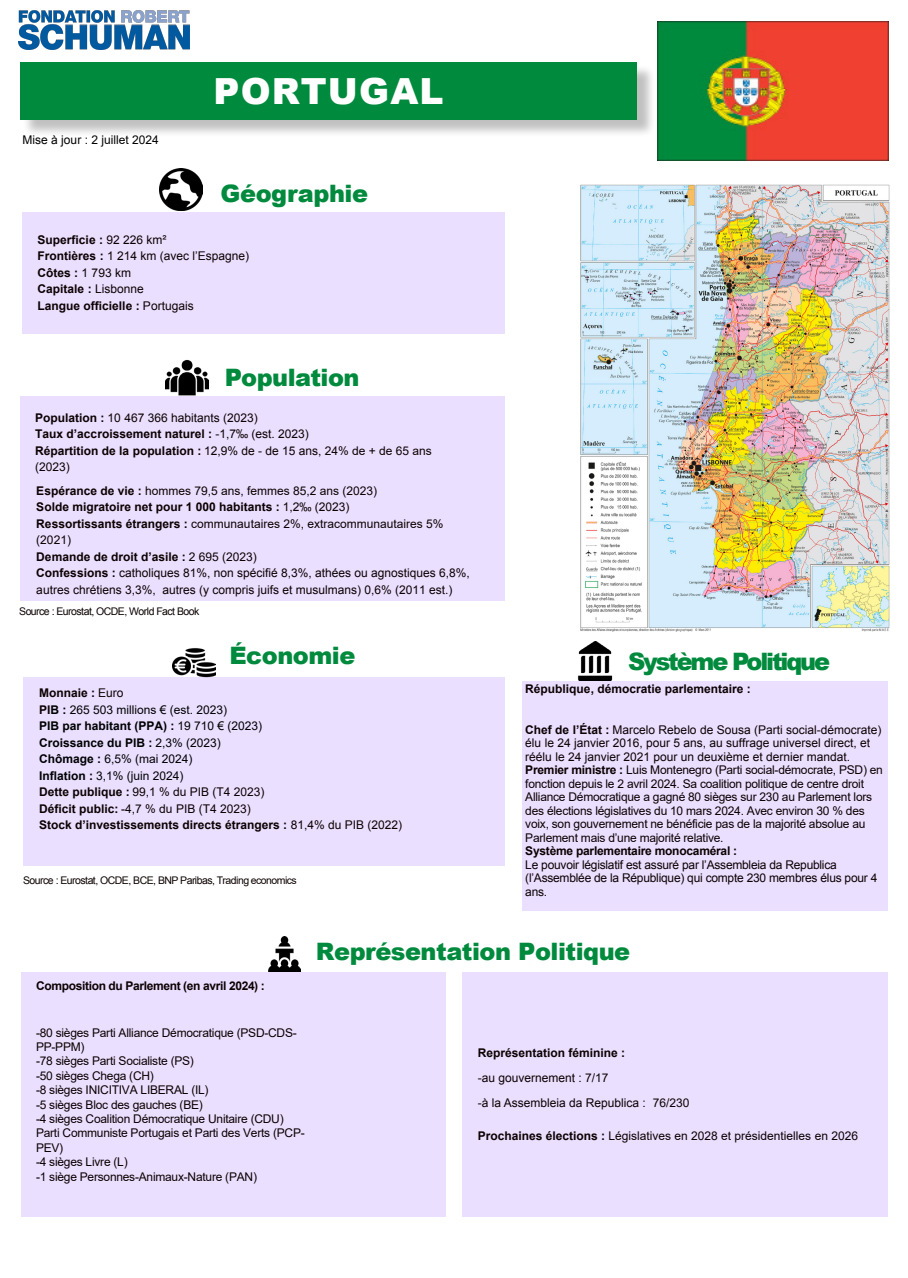
<style>
.page{position:relative;width:908px;height:1278px;background:#fff}
.page>*{position:absolute;margin:0;border:0;box-sizing:border-box;transform-origin:0 0}
.t1{font:900 36px "Arial";letter-spacing:.035em;color:#fff}
.t2{font:900 24px "Arial";letter-spacing:-.02em;color:#008a3d}
.t3{font:900 24px "Arial";letter-spacing:-.09em;color:#008a3d}
.t4{font:12px/14.4px "Arial";letter-spacing:-.02em;color:#0c0100}
.t5{font:700 12px/16.5px "Arial";color:#0c0100}
.t6{font:12px/16.5px "Arial";color:#0c0100}
.t7{font:12px/24.8px "Arial";color:#0c0100}
.t8{font:700 12px "Arial";letter-spacing:-.03em;color:#0c0100}
.t9{font:700 12px "Arial";letter-spacing:-.02em;color:#0c0100}
.t10{font:12px "Arial";color:#000}
.t11{font:10.5px "Arial";letter-spacing:-.05em;color:#0c0100}
.s1{font-weight:400}
.s2{font-weight:700}
.s3{font-style:inherit}
.s4{color:#000}
.s5{font-weight:400;color:#000}
</style>
<div class="page">
<img style="left:268px;top:936px;width:32px;height:35px">
<div style="left:21px;top:972px;width:424px;height:244px;background:#eadfff"></div>
<div style="left:463px;top:972px;width:425px;height:244px;background:#eadfff"></div>
<div style="left:522px;top:681px;width:366px;height:230px;background:#eadfff"></div>
<img style="left:578px;top:641px;width:35px;height:40px">
<div style="left:23px;top:678px;width:482px;height:188px;background:#eadfff"></div>
<img style="left:173px;top:648px;width:42px;height:30px">
<div style="left:20px;top:397px;width:485px;height:204px;background:#eadfff"></div>
<img style="left:166px;top:360px;width:42px;height:37px">
<div style="left:23px;top:212px;width:482px;height:121px;background:#eadfff"></div>
<img style="left:160px;top:168px;width:42px;height:43px">
<img style="left:580px;top:184px;width:310px;height:447px">
<div style="left:23px;top:64px;width:632px;height:74px;background:#000;opacity:.25"></div>
<div style="left:20px;top:62px;width:617px;height:57px;background:#008a3d"></div>
<img style="left:657px;top:21px;width:232px;height:139px">
<img style="left:18px;top:11px;width:172px;height:38px">
<p class="t10" style="left:23px;top:131px;width:138px">Mise à jour : 2 juillet 2024</p>
<h1 class="t1" style="left:214px;top:65px;width:231px">PORTUGAL</h1>
<h2 class="t2" style="left:221px;top:176px;width:149px">Géographie</h2>
<p class="t5" style="left:38px;top:232px;width:213px">Superficie : <span class="s1">92 226 km²<br></span>Frontières : <span class="s1">1 214 km (avec l’Espagne)<br></span>Côtes : <span class="s1">1 793 km<br></span>Capitale : <span class="s1">Lisbonne<br></span>Langue officielle : <span class="s1">Portugais</span></p>
<h2 class="t2" style="left:225px;top:360px;width:136px">Population</h2>
<p class="t5" style="left:35px;top:409px;width:398px">Population : <span class="s1">10 467 366 habitants (2023)<br></span>Taux d’accroissement naturel : <span class="s1">-1,7‰ (est. 2023)<br></span>Répartition de la population : <span class="s1">12,9% de - de 15 ans,</span> <span class="s1">24% de + de 65 ans (2023)</span></p>
<p class="t6" style="left:36px;top:482px;width:435px"><span class="s2">Espérance de vie :</span> <span class="s3">hommes 79,5 ans, femmes 85,2 ans (2023)<br></span><span class="s2">Solde migratoire net pour 1 000 habitants :</span> 1,2<span class="s3">‰</span> (2023)<br><span class="s2">Ressortissants étrangers :</span> <span class="s3">communautaires 2%, extracommunautaires 5% (2021)<br></span><span class="s2">Demande de droit d’asile :</span> <span class="s3">2 695 (2023)<br></span><span class="s2">Confessions :</span> catholiques 81%, non spécifié 8,3%, athées ou agnostiques 6,8%, autres chrétiens 3,3%, autres (y compris juifs et musulmans) 0,6% (2011 est.)</p>
<p class="t11" style="left:19px;top:604px;width:182px">Source : Eurostat, OCDE<span class="s3">, World Fact Book</span></p>
<h2 class="t2" style="left:229px;top:638px;width:127px">Économie</h2>
<p class="t5" style="left:39px;top:685px;width:365px">Monnaie : <span class="s1">Euro<br></span>PI<span class="s4">B :</span> <span class="s5">265 503 millions € (est. 2023)<br></span><span class="s4">PIB par habitant (PPA) :</span> <span class="s5">19 710 € (2023)<br></span><span class="s4">Croissance du PIB :</span> <span class="s5">2,3% (2023)<br></span><span class="s4">Chômage :</span> <span class="s5">6,5% (mai 2024)<br></span><span class="s4">Inflation :</span> <span class="s5">3,1% (juin 2024)<br></span>Dette publique : <span class="s1">99,1 % du PIB (T4 2023)<br></span>Déficit public: <span class="s1">-4,7 % du PIB (T4 2023)<br></span>Stock d’investissements directs étrangers : <span class="s1">81,4% du PIB (2022)</span></p>
<p class="t11" style="left:23px;top:873px;width:275px">Source : Eurostat, OCDE, BCE, BNP Paribas, Trading economics</p>
<h2 class="t3" style="left:628px;top:644px;width:204px">Système Politique</h2>
<p class="t5" style="left:525px;top:681px;width:227px">République, démocratie parlementaire :</p>
<p class="t4" style="left:525px;top:723px;width:359px;line-height:13.5px"><span class="s2">Chef de l’État :</span> Marcelo Rebelo de Sousa (Parti social-démocrate) élu le 24 janvier 2016, pour 5 ans, au suffrage universel direct<span class="s3">, et réélu le 24 janvier 2021 pour un deuxième et dernier mandat.<br></span><span class="s2">Premier ministre :</span> Luis Montenegro (Parti social-démocrate, PSD) en fonction depuis le 2 avril 2024. Sa coalition politique de centre droit Alliance Démocratique a gagné 80 sièges sur 230 au Parlement lors des élections législatives du 10 mars 2024. Avec environ 30 % des voix, son gouvernement ne bénéficie pas de la majorité absolue au Parlement mais d’une majorité relative.</p>
<p class="t9" style="left:525px;top:842px;width:213px">Système parlementaire monocaméral :</p>
<p class="t4" style="left:525px;top:858px;width:354px;line-height:13.5px">Le pouvoir législatif est assuré par l’Assembleia da Republica (l’Assemblée de la République) qui compte 230 membres élus pour 4 ans.</p>
<p class="t8" style="left:36px;top:977px;width:230px">Composition du Parlement (en avril 2024) :</p>
<p class="t4" style="left:36px;top:1025px;width:270px">-80 sièges Parti Alliance Démocratique (PSD-CDS-<br>PP-PPM)<br>-78 sièges Parti Socialiste (PS)<br>-50 sièges Chega (CH)<br>-8 sièges INICITIVA LIBERAL (IL)<br>-5 sièges Bloc des gauches (BE)<br>-4 sièges Coalition Démocratique Unitaire (CDU)<br>Parti Communiste Portugais et Parti des Verts (PCP-<br>PEV)<br>-4 sièges Livre (L)<br>-1 siège Personnes-Animaux-Nature (PAN)</p>
<h2 class="t2" style="left:316px;top:934px;width:316px">Représentation Politique</h2>
<p class="t5" style="left:478px;top:1045px;width:149px">Représentation féminine :</p>
<p class="t7" style="left:478px;top:1065px;width:213px">-au gouvernement : 7/17<br>-à la Assembleia da Republica : 76/230</p>
<p class="t7" style="left:478px;top:1123px;width:382px"><span class="s2">Prochaines élections :</span> Législatives en 2028 et présidentielles en 2026</p>
</div>
